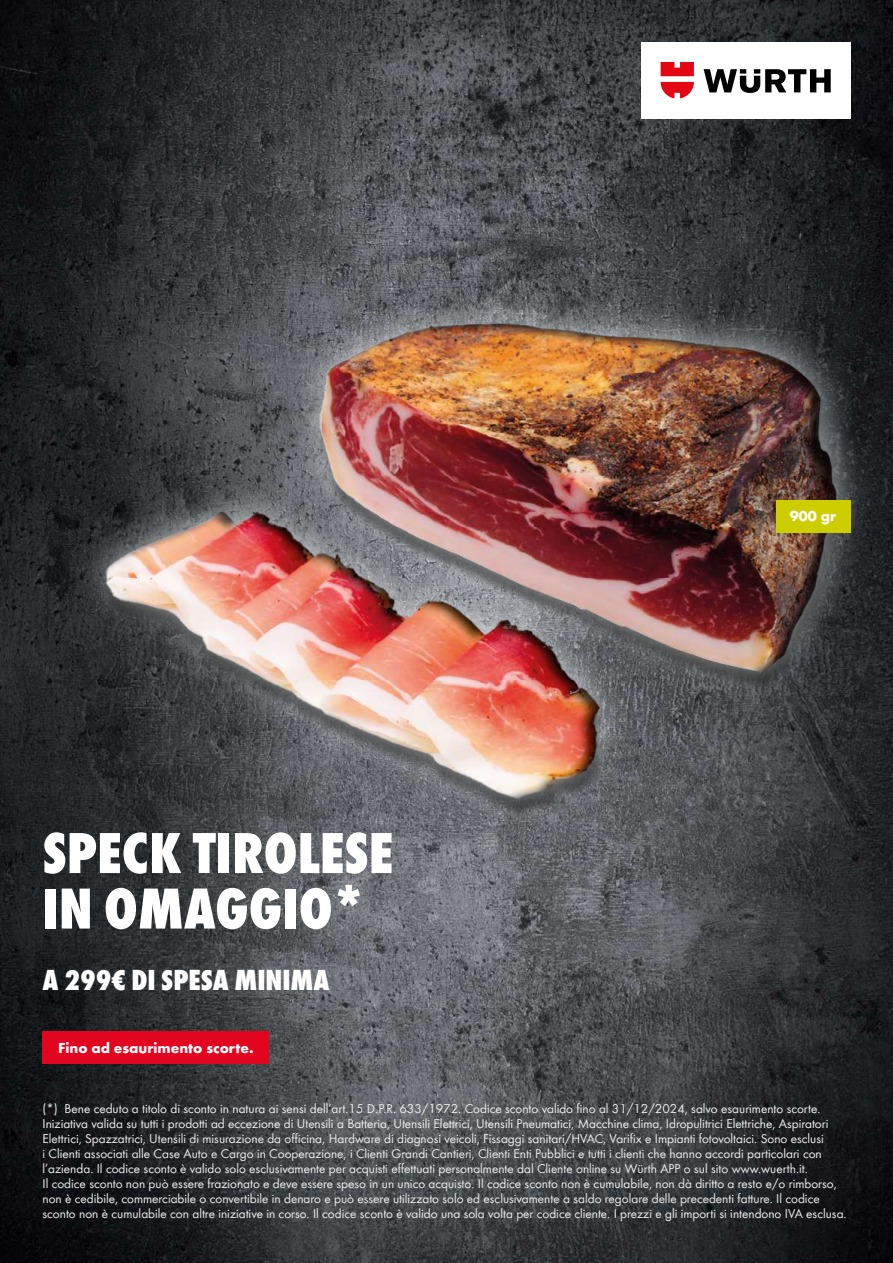
<style>
.page{position:relative;width:893px;height:1263px;background:#fff}
.page>*{position:absolute;margin:0;border:0;box-sizing:border-box;transform-origin:0 0}
.t1{font:800 condensed 60px/55.5px "Wuerth";color:#fff}
.t2{font:800 condensed 30px "Wuerth";color:#fff}
.t3{font:700 15px "Wuerth";color:#fff}
.t4{font:13.5px/15px "Wuerth";color:#ededed}
</style>
<div class="page">
<img style="left:0;top:0;width:893px;height:1263px">
<div style="left:43px;top:1031px;width:226px;height:33px;background:#e3051f"></div>
<div style="left:641px;top:42px;width:209px;height:76px;background:#fff"></div>
<svg style="left:704px;top:69px;width:127px;height:24px"></svg>
<svg style="left:661px;top:62px;width:33px;height:36px"></svg>
<div style="left:29px;top:159px;width:864px;height:776px;background:#000;opacity:.75"></div>
<div style="left:776px;top:500px;width:74px;height:33px;background:#cdce00"></div>
<h1 class="t1" style="left:43px;top:822px;width:352px">SPECK TIROLESE<br>IN OMAGGIO*</h1>
<h2 class="t2" style="left:43px;top:959px;width:289px">A 299€ DI SPESA MINIMA</h2>
<p class="t3" style="left:58px;top:1036px;width:197px">Fino ad esaurimento scorte.</p>
<p class="t3" style="left:790px;top:505px;width:48px">900 gr</p>
<p class="t4" style="left:43px;top:1100px;width:806px">(*) Bene ceduto a titolo di sconto in natura ai sensi dell’art.15 D.P.R. 633/1972. Codice sconto valido fino al 31/12/2024, salvo esaurimento scorte.<br>Iniziativa valida su tutti i prodotti ad eccezione di Utensili a Batteria, Utensili Elettrici, Utensili Pneumatici, Macchine clima, Idropulitrici Elettriche, Aspiratori Elettrici, Spazzatrici, Utensili di misurazione da officina, Hardware di diagnosi veicoli, Fissaggi sanitari/HVAC, Varifix e Impianti fotovoltaici. Sono esclusi<br>i Clienti associati alle Case Auto e Cargo in Cooperazione, i Clienti Grandi Cantieri, Clienti Enti Pubblici e tutti i clienti che hanno accordi particolari con l’azienda. Il codice sconto è valido solo esclusivamente per acquisti effettuati personalmente dal Cliente online su Würth APP o sul sito www.wuerth.it.<br>Il codice sconto non può essere frazionato e deve essere speso in un unico acquisto. Il codice sconto non è cumulabile, non dà diritto a resto e/o rimborso, non è cedibile, commerciabile o convertibile in denaro e può essere utilizzato solo ed esclusivamente a saldo regolare delle precedenti fatture. Il codice sconto non è cumulabile con altre iniziative in corso. Il codice sconto è valido una sola volta per codice cliente. I prezzi e gli importi si intendono IVA esclusa.</p>
</div>
